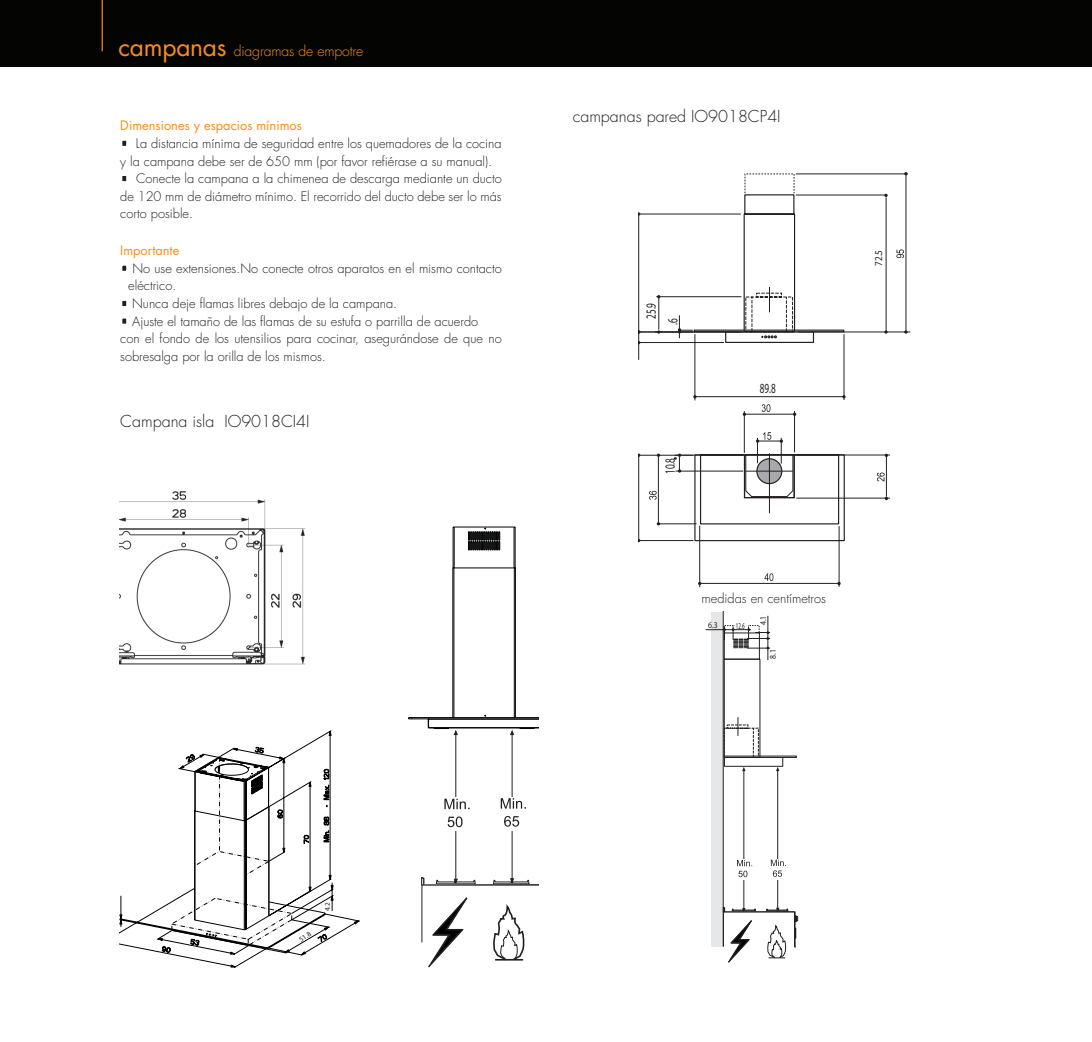
<style>
.page{position:relative;width:1092px;height:1042px;background:#fff}
.page>*{position:absolute;margin:0;border:0;box-sizing:border-box;transform-origin:0 0}
.titulo_texto_diagram{font:300 15.92px "Futura LT";color:#231f20}
.t1{font:300 14px "Futura LT";letter-spacing:-.01em;color:#f68e1e}
.t2{font:14px "Myriad Pro";color:#231f20;scale:.66 1}
.texto_diagramas{font:300 12.78px/17.7px "Futura LT";color:#231f20}
.titulo_texto_diagram-2{font:12.78px "Futura Std";color:#f68e1e}
.t3{font:10.5px "Myriad Pro";color:#231f20;scale:.88 1}
.t4{font:8.75px "Myriad Pro";color:#231f20;scale:.88 1}
.t5{font:8.75px "Myriad Pro";color:#231f20;scale:.58 1}
.t6{font:7.35px "Myriad Pro";color:#231f20}
.t7{font:7.17px "Myriad Pro";color:#231f20}
.s1{font-family:"Futura Std";font-weight:400;font-size:24.5px}
</style>
<div class="page">
<div style="left:0;top:0;width:1091px;height:67px;background:#040503"></div>
<hr style="left:102px;top:0;width:1px;height:51px;background:#f68e1e">
<img style="left:119px;top:491px;width:187px;height:174px">
<hr style="left:421px;top:885px;width:1px;height:57px;background:#231f20">
<hr style="left:455px;top:735px;width:1px;height:144px;background:#231f20">
<hr style="left:511px;top:735px;width:1px;height:143px;background:#231f20">
<svg style="left:408px;top:526px;width:131px;height:209px"></svg>
<svg style="left:421px;top:877px;width:117px;height:8px"></svg>
<div style="left:431px;top:797px;width:52px;height:34px;background:#fff"></div>
<svg style="left:444px;top:798px;width:25px;height:11px"></svg>
<svg style="left:447px;top:816px;width:15px;height:11px"></svg>
<div style="left:487px;top:797px;width:51px;height:33px;background:#fff"></div>
<svg style="left:500px;top:798px;width:26px;height:10px"></svg>
<svg style="left:504px;top:816px;width:15px;height:10px"></svg>
<svg style="left:428px;top:897px;width:40px;height:71px"></svg>
<svg style="left:493px;top:906px;width:32px;height:55px"></svg>
<svg style="left:119px;top:730px;width:241px;height:238px"></svg>
<svg style="left:138px;top:747px;width:195px;height:208px"></svg>
<div style="left:291px;top:583px;width:10px;height:9px;background:#fff"></div>
<div style="left:269px;top:583px;width:11px;height:9px;background:#fff"></div>
<div style="left:187px;top:509px;width:10px;height:9px;background:#fff"></div>
<div style="left:187px;top:491px;width:10px;height:10px;background:#fff"></div>
<hr style="left:638px;top:540px;width:55px;height:1px;background:#231f20">
<hr style="left:638px;top:455px;width:55px;height:1px;background:#231f20">
<hr style="left:638px;top:456px;width:1px;height:83px;background:#231f20">
<svg style="left:649px;top:491px;width:7px;height:9px"></svg>
<hr style="left:638px;top:342px;width:86px;height:1px;background:#231f20">
<hr style="left:658px;top:455px;width:1px;height:69px;background:#231f20">
<hr style="left:700px;top:583px;width:138px;height:1px;background:#231f20">
<hr style="left:838px;top:526px;width:1px;height:61px;background:#231f20">
<svg style="left:764px;top:573px;width:9px;height:8px"></svg>
<hr style="left:699px;top:526px;width:1px;height:61px;background:#231f20">
<hr style="left:656px;top:523px;width:40px;height:1px;background:#231f20">
<hr style="left:658px;top:296px;width:1px;height:34px;background:#231f20">
<hr style="left:656px;top:296px;width:85px;height:1px;background:#231f20">
<hr style="left:638px;top:214px;width:1px;height:118px;background:#231f20">
<hr style="left:638px;top:332px;width:102px;height:1px;background:#231f20">
<hr style="left:638px;top:214px;width:102px;height:1px;background:#231f20">
<svg style="left:638px;top:330px;width:2px;height:30px"></svg>
<hr style="left:795px;top:174px;width:112px;height:1px;background:#231f20">
<hr style="left:905px;top:174px;width:1px;height:158px;background:#231f20">
<svg style="left:673px;top:194px;width:238px;height:348px"></svg>
<div style="left:121px;top:140px;width:6px;height:7px;background:#231f20"></div>
<div style="left:120px;top:139px;width:8px;height:9px;border:2px solid #fff"></div>
<div style="left:121px;top:175px;width:6px;height:7px;background:#231f20"></div>
<div style="left:120px;top:174px;width:8px;height:9px;border:2px solid #fff"></div>
<div style="left:121px;top:265px;width:6px;height:7px;background:#231f20"></div>
<div style="left:120px;top:264px;width:8px;height:9px;border:2px solid #fff"></div>
<div style="left:121px;top:300px;width:6px;height:7px;background:#231f20"></div>
<div style="left:120px;top:299px;width:8px;height:9px;border:2px solid #fff"></div>
<div style="left:121px;top:317px;width:6px;height:8px;background:#231f20"></div>
<div style="left:120px;top:316px;width:8px;height:10px;border:2px solid #fff"></div>
<div style="left:711px;top:611px;width:12px;height:335px;background:#e6e7e9"></div>
<hr style="left:722px;top:611px;width:1px;height:335px;background:#231f20">
<div style="left:724px;top:757px;width:59px;height:10px;border:1px solid #231f20"></div>
<div style="left:724px;top:755px;width:72px;height:3px;border:1px solid #231f20"></div>
<hr style="left:696px;top:859px;width:1px;height:50px;background:#231f20">
<hr style="left:767px;top:616px;width:1px;height:44px;background:#231f20">
<svg style="left:705px;top:624px;width:65px;height:134px"></svg>
<hr style="left:743px;top:771px;width:1px;height:137px;background:#231f20">
<hr style="left:777px;top:771px;width:1px;height:137px;background:#231f20">
<div style="left:728px;top:859px;width:32px;height:21px;background:#fff"></div>
<svg style="left:737px;top:860px;width:15px;height:17px"></svg>
<div style="left:762px;top:859px;width:32px;height:20px;background:#fff"></div>
<svg style="left:770px;top:859px;width:16px;height:18px"></svg>
<svg style="left:723px;top:907px;width:74px;height:56px"></svg>
<p class="t1" style="left:118px;top:43px;width:246px"><span class="s1">campanas</span> diagramas de empotre</p>
<p class="titulo_texto_diagram-2" style="left:120px;top:117px;width:183px">Dimensiones y espacios mínimos</p>
<p class="texto_diagramas" style="left:120px;top:135px;width:383px;text-indent:16px">La distancia mínima de seguridad entre los quemadores de la cocina y la campana debe ser de 650 mm (por favor refiérase a su manual).</p>
<p class="texto_diagramas" style="left:120px;top:170px;width:383px;text-align:justify;text-indent:16px">Conecte la campana a la chimenea de descarga mediante un ducto de 120 mm de diámetro mínimo. El recorrido del ducto debe ser lo más corto posible.</p>
<p class="titulo_texto_diagram-2" style="left:120px;top:242px;width:60px">Importante</p>
<p class="texto_diagramas" style="left:128px;top:260px;width:375px;text-indent:4px">No use extensiones.No conecte otros aparatos en el mismo contacto eléctrico.</p>
<p class="texto_diagramas" style="left:132px;top:295px;width:266px">Nunca deje flamas libres debajo de la campana.</p>
<p class="texto_diagramas" style="left:120px;top:312px;width:383px;text-indent:12px">Ajuste el tamaño de las flamas de su estufa o parrilla de acuerdo<br>con el fondo de los utensilios para cocinar, asegurándose de que no sobresalga por la orilla de los mismos.</p>
<p class="titulo_texto_diagram" style="left:120px;top:412px;width:191px">Campana isla IO9018CI4I</p>
<p class="titulo_texto_diagram" style="left:572px;top:107px;width:209px">campanas pared IO9018CP4I</p>
<p class="t2" style="left:642px;top:319px;width:26px;rotate:-90deg">25.9</p>
<p class="t2" style="left:664px;top:325px;width:12px;rotate:-90deg">.6</p>
<p class="t2" style="left:661px;top:474px;width:26px;rotate:-90deg">10.8</p>
<p class="t2" style="left:759px;top:379px;width:26px">89.8</p>
<p class="texto_diagramas" style="left:701px;top:590px;width:126px">medidas en centímetros</p>
<p class="t4" style="left:708px;top:620px;width:12px">6.3</p>
<p class="t5" style="left:735px;top:620px;width:17px">12.6</p>
<p class="t4" style="left:757px;top:625px;width:12px;rotate:-90deg">4.1</p>
<p class="t4" style="left:767px;top:658px;width:12px;rotate:-90deg">8.1</p>
<p class="t3" style="left:872px;top:266px;width:20px;rotate:-90deg">72.5</p>
<p class="t6" style="left:297px;top:936px;width:14px;rotate:-32deg">51.8</p>
<p class="t7" style="left:323px;top:911px;width:10px;rotate:-90deg">4.2</p>
</div>
